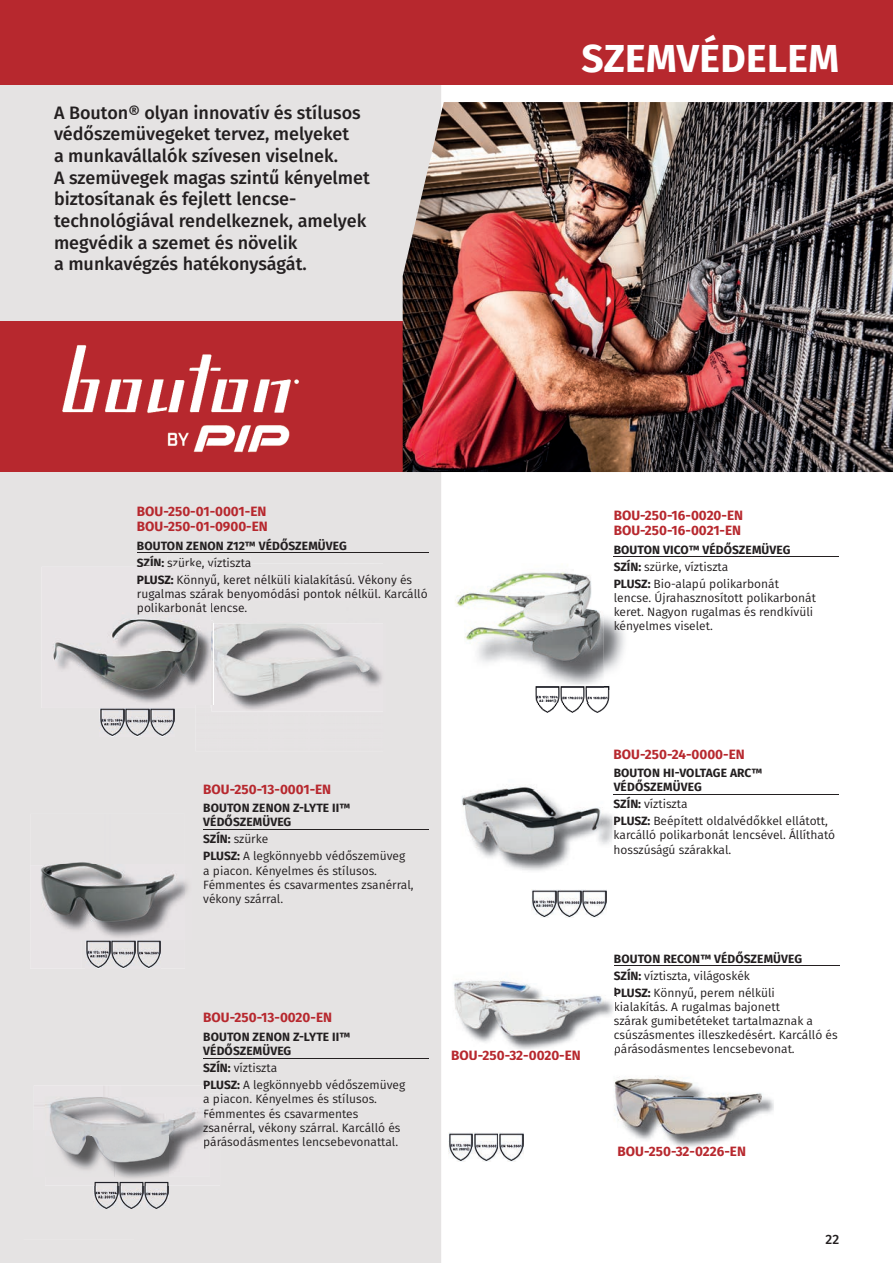
<style>
.page{position:relative;width:893px;height:1263px;background:#fff}
.page>*{position:absolute;margin:0;border:0;box-sizing:border-box;transform-origin:0 0}
.t1{font:700 39px "Fira Sans";letter-spacing:.01em;color:#fff}
.t2{font:500 18px/21.6px "Fira Sans";color:#231f20}
.t3{font:700 13.5px/15px "Fira Sans";color:#b7282e}
.t4{font:500 13.5px "Fira Sans";color:#231f20}
.t5{font:12px/14.2px "Fira Sans";color:#231f20}
.t6{font:12px/17px "Fira Sans";color:#1f1a1c}
.t7{font:700 12px/14.2px "Fira Sans";letter-spacing:.01em;color:#231f20}
.s1{font-weight:700;color:#231f20}
.s2{font-weight:700}
.s3{color:#231f20}
.s4{font-weight:700;color:#1f1a1c}
.s5{color:#1f1a1c}
</style>
<div class="page">
<div style="left:0;top:84px;width:441px;height:1179px;background:#e5e3e3"></div>
<div style="left:23px;top:1240px;width:111px;height:8px;background:#e5e3e3"></div>
<div style="left:137px;top:555px;width:27px;height:12px;background:#e5e3e3"></div>
<div style="left:383px;top:574px;width:29px;height:12px;background:#e5e3e3"></div>
<div style="left:383px;top:588px;width:45px;height:12px;background:#e5e3e3"></div>
<div style="left:220px;top:1122px;width:180px;height:12px;background:#e5e3e3"></div>
<div style="left:220px;top:1136px;width:177px;height:13px;background:#e5e3e3"></div>
<hr style="left:614px;top:794px;width:225px;height:1px;background:#231f20">
<img style="left:99px;top:708px;width:75px;height:28px">
<img style="left:94px;top:1185px;width:74px;height:24px">
<img style="left:531px;top:889px;width:75px;height:29px">
<img style="left:586px;top:689px;width:23px;height:24px">
<img style="left:537px;top:703px;width:46px;height:10px">
<img style="left:448px;top:1132px;width:75px;height:29px">
<div style="left:0;top:0;width:892px;height:84px;background:#b7282e"></div>
<hr style="left:614px;top:965px;width:225px;height:1px;background:#231f20">
<hr style="left:137px;top:552px;width:292px;height:1px;background:#231f20">
<hr style="left:203px;top:829px;width:226px;height:1px;background:#231f20">
<hr style="left:203px;top:1058px;width:226px;height:1px;background:#231f20">
<hr style="left:614px;top:556px;width:225px;height:1px;background:#231f20">
<div style="left:42px;top:567px;width:153px;height:141px;background:#e8e4e6"></div>
<img style="left:138px;top:575px;width:36px;height:9px">
<img style="left:178px;top:574px;width:17px;height:12px">
<img style="left:138px;top:588px;width:57px;height:12px">
<img style="left:138px;top:602px;width:57px;height:13px">
<img style="left:56px;top:620px;width:139px;height:85px">
<img style="left:383px;top:624px;width:2px;height:87px">
<img style="left:210px;top:563px;width:173px;height:142px">
<div style="left:195px;top:705px;width:188px;height:46px;background:#e5e3e3"></div>
<img style="left:195px;top:569px;width:15px;height:139px">
<svg style="left:137px;top:557px;width:114px;height:12px"></svg>
<img style="left:211px;top:624px;width:2px;height:81px">
<img style="left:585px;top:611px;width:40px;height:78px">
<svg style="left:604px;top:684px;width:5px;height:5px"></svg>
<svg style="left:615px;top:611px;width:10px;height:22px"></svg>
<img style="left:535px;top:684px;width:69px;height:19px">
<img style="left:464px;top:572px;width:132px;height:68px">
<img style="left:471px;top:611px;width:125px;height:58px">
<img style="left:82px;top:864px;width:109px;height:75px">
<div style="left:30px;top:814px;width:155px;height:51px;background:#e5e3e3"></div>
<img style="left:30px;top:865px;width:52px;height:103px">
<img style="left:82px;top:939px;width:103px;height:29px">
<img style="left:86px;top:940px;width:75px;height:28px">
<img style="left:45px;top:1149px;width:175px;height:36px">
<img style="left:34px;top:1085px;width:88px;height:46px">
<img style="left:122px;top:1085px;width:82px;height:12px">
<img style="left:34px;top:1131px;width:11px;height:45px">
<img style="left:45px;top:1097px;width:165px;height:79px">
<div style="left:204px;top:1080px;width:173px;height:69px;background:#e5e3e3"></div>
<img style="left:614px;top:1076px;width:160px;height:71px">
<img style="left:611px;top:815px;width:4px;height:27px">
<img style="left:461px;top:786px;width:150px;height:85px">
<img style="left:453px;top:979px;width:160px;height:71px">
<div style="left:0;top:322px;width:510px;height:150px;background:#b7282e"></div>
<img style="left:62px;top:345px;width:237px;height:108px">
<img style="left:403px;top:102px;width:490px;height:370px">
<p class="t2" style="left:54px;top:101px;width:317px">A Bouton® olyan innovatív és stílusos védőszemüvegeket tervez, melyeket<br>a munkavállalók szívesen viselnek.<br>A szemüvegek magas szintű kényelmet biztosítanak és fejlett lencse&shy;technológiával rendelkeznek, amelyek megvédik a szemet és növelik<br>a munkavégzés hatékonyságát.</p>
<p class="t1" style="left:581px;top:26px;width:259px">SZEMVÉDELEM</p>
<p class="t3" style="left:137px;top:503px;width:132px">BOU-250-01-0001-EN<br>BOU-250-01-0900-EN</p>
<p class="t6" style="left:137px;top:537px;width:277px"><span class="s1">BOUTON ZENON Z12™ VÉDŐSZEMÜVEG<br></span><span class="s2">S</span><span class="s1">ZÍN</span> <span class="s3">z r</span>k víztiszta<br><span class="s2">PLUSZ:</span> Könnyű, keret nélküli kialakítású. Véko<span class="s3">ny és</span></p>
<p class="t6" style="left:137px;top:585px;width:292px">rugalmas szárak benyomódási pontok nélkül. <span class="s3">Karcálló</span></p>
<p class="t6" style="left:162px;top:554px;width:25px"><span class="s2">:</span>sü</p>
<p class="t6" style="left:137px;top:599px;width:112px">polikarbonát lencse.</p>
<p class="t6" style="left:196px;top:554px;width:11px">e,</p>
<p class="t3" style="left:614px;top:507px;width:131px">BOU-250-16-0020-EN<br>BOU-250-16-0021-EN</p>
<p class="t5" style="left:614px;top:541px;width:178px;line-height:17px"><span class="s2">BOUTON VICO™ VÉDŐSZEMÜVEG<br>SZÍN:</span> szürke, víztiszta<br><span class="s2">PLUSZ:</span> Bio-alapú polikarbonát</p>
<p class="t5" style="left:614px;top:590px;width:204px">lencse. Újrahasznosított polikarbonát keret. Nagyon rugalmas és rendkívüli kényelmes viselet.</p>
<p class="t3" style="left:203px;top:780px;width:129px">BOU-250-13-0001-EN</p>
<p class="t7" style="left:203px;top:800px;width:149px">BOUTON ZENON Z-LYTE II™<br>VÉDŐSZEMÜVEG</p>
<p class="t5" style="left:203px;top:830px;width:204px;line-height:17px"><span class="s2">SZÍN:</span> szürke<br><span class="s2">PLUSZ:</span> A legkönnyebb védőszemüveg</p>
<p class="t5" style="left:203px;top:863px;width:212px">a piacon. Kényelmes és stílusos.<br>Fémmentes és csavarmentes zsanérral, vékony szárral.</p>
<p class="t3" style="left:203px;top:1009px;width:130px">BOU-250-13-0020-EN</p>
<p class="t7" style="left:203px;top:1029px;width:149px">BOUTON ZENON Z-LYTE II™<br>VÉDŐSZEMÜVEG</p>
<p class="t5" style="left:203px;top:1059px;width:204px;line-height:17px"><span class="s2">SZÍN:</span> víztiszta<br><span class="s4">P</span><span class="s2">LUSZ:</span> A legkönnyebb védőszemüveg</p>
<p class="t5" style="left:203px;top:1092px;width:199px"><span class="s5">a p</span>iacon. Kényelmes és stílusos.<br><span class="s5">Fém</span>mentes és csavarmentes <span class="s5">zsa</span>nérral, vékony szárral. Karcálló és <span class="s5">pár</span>ásodásmentes lencsebevonattal.</p>
<p class="t3" style="left:614px;top:745px;width:133px">BOU-250-24-0000-EN</p>
<p class="t7" style="left:614px;top:765px;width:150px">BOUTON HI-VOLTAGE ARC™<br>VÉDŐSZEMÜVEG</p>
<p class="t5" style="left:614px;top:795px;width:216px;line-height:17px"><span class="s2">SZÍN:</span> víztiszta<br><span class="s2">PLUSZ:</span> Beépített oldalvédőkkel ellátott,</p>
<p class="t5" style="left:614px;top:828px;width:223px">karcálló polikarbonát lencsével. Állítható hosszúságú szárakkal.</p>
<p class="t3" style="left:451px;top:1047px;width:131px">BOU 250 32 0020 EN</p>
<p class="t3" style="left:478px;top:1047px;width:53px">- --</p>
<p class="t3" style="left:559px;top:1047px;width:7px">-</p>
<p class="t5" style="left:614px;top:950px;width:190px;line-height:17px"><span class="s2">BOUTON RECON™ VÉDŐSZEMÜVEG<br>SZÍN:</span> víztiszta, világoskék<br><span class="s2">PLUSZ:</span> Könnyű, perem nélküli</p>
<p class="t5" style="left:614px;top:999px;width:225px">kialakítás. A rugalmas bajonett<br>szárak gumibetéteket tartalmaznak a csúszásmentes illeszkedésért. Karcálló és párásodásmentes lencsebevonat.</p>
<p class="t3" style="left:618px;top:1143px;width:130px">BOU-250-32-0226-EN</p>
<p class="t4" style="left:826px;top:1229px;width:15px">22</p>
</div>
